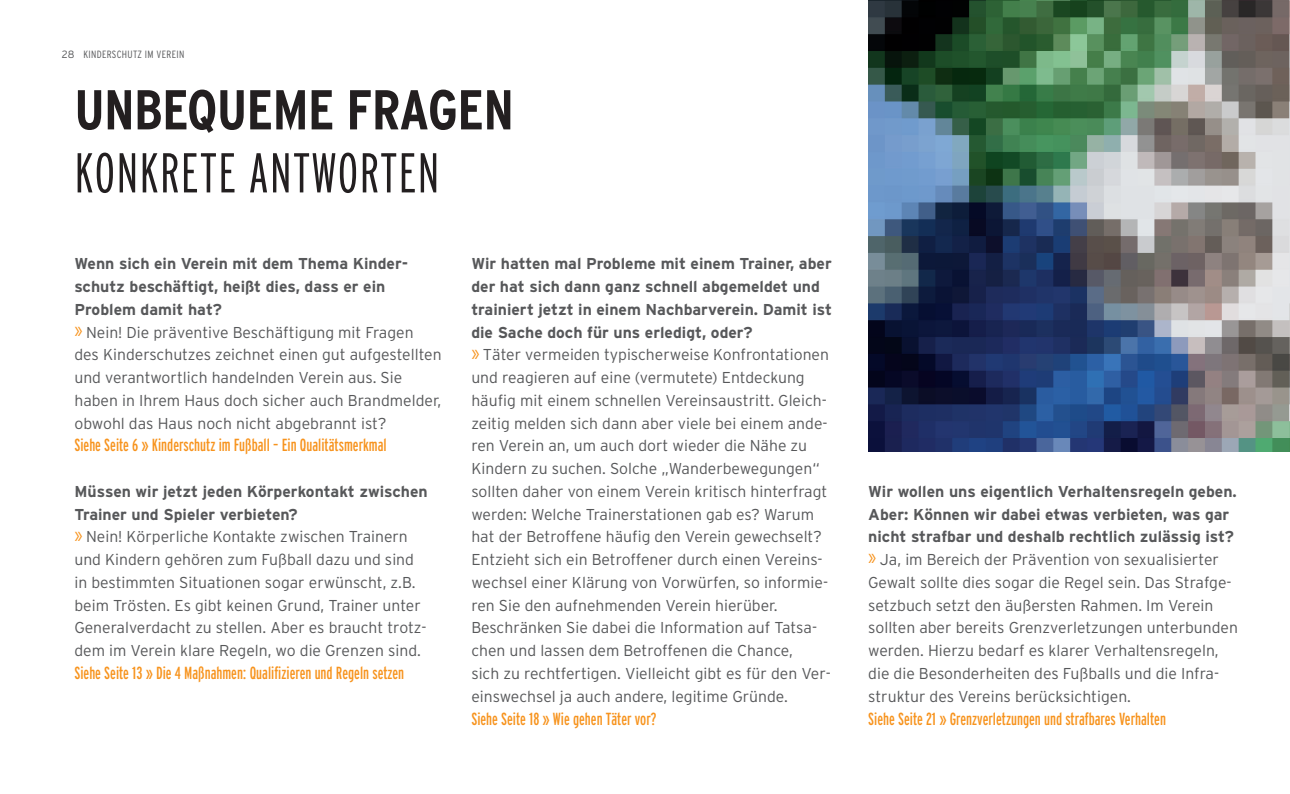
<style>
.page{position:relative;width:1290px;height:794px;background:#fff}
.page>*{position:absolute;margin:0;border:0;box-sizing:border-box;transform-origin:0 0}
.Headline-bold_32{font:300 extra-condensed 56px/63px "Interstate";letter-spacing:.02em;color:#231f20}
.BU_9_13{font:extra-condensed 17.5px "Interstate";color:#f7931d}
.Fliesstext{font:300 15.75px/22.8px "Interstate";color:#57585a}
.Fliesstext-2{font:700 15.75px/22.8px "Interstate";color:#57585a}
.Fliesstext-3{font:300 condensed 10.5px "Interstate";letter-spacing:.03em;color:#57585a}
.Fliesstext-4{font:300 10.5px "Interstate";color:#57585a}
.s1{font-weight:700;font-stretch:condensed}
.s2{font-stretch:condensed;font-size:17.5px;color:#f7931d}
</style>
<div class="page">
<img style="left:868px;top:0;width:422px;height:451px">
<p class="Fliesstext-4" style="left:62px;top:48px;width:14px">28</p>
<p class="Fliesstext-3" style="left:83px;top:48px;width:102px">KINDERSCHUTZ IM VEREIN</p>
<p class="Headline-bold_32" style="left:74px;top:78px;width:441px"><span class="s1">UNBEQUEME FRAGEN<br></span>KONKRETE ANTWORTEN</p>
<p class="Fliesstext-2" style="left:74px;top:252px;width:335px">Wenn sich ein Verein mit dem Thema Kinder&shy;schutz beschäftigt, heißt dies, dass er ein<br>Problem damit hat?</p>
<p class="Fliesstext" style="left:74px;top:320px;width:369px"><span class="s2">»</span> Nein! Die präventive Beschäftigung mit Fragen des Kinderschutzes zeichnet einen gut aufgestellten und verantwortlich handelnden Verein aus. Sie haben in Ihrem Haus doch sicher auch Brandmelder, obwohl das Haus noch nicht abgebrannt ist?</p>
<p class="BU_9_13" style="left:74px;top:435px;width:314px">Siehe Seite 6 » Kinderschutz im Fußball – Ein Qualitätsmerkmal</p>
<p class="Fliesstext-2" style="left:74px;top:480px;width:355px">Müssen wir jetzt jeden Körperkontakt zwischen<br>Trainer und Spieler verbieten?</p>
<p class="Fliesstext" style="left:74px;top:525px;width:353px"><span class="s2">»</span> Nein! Körperliche Kontakte zwischen Trainern und Kindern gehören zum Fußball dazu und sind in bestimmten Situationen sogar erwünscht, z.B. beim Trösten. Es gibt keinen Grund, Trainer unter Generalverdacht zu stellen. Aber es braucht trotz&shy;dem im Verein klare Regeln, wo die Grenzen sind.</p>
<p class="BU_9_13" style="left:74px;top:663px;width:331px">Siehe Seite 13 » Die 4 Maßnahmen: Qualifizieren und Regeln setzen</p>
<p class="Fliesstext-2" style="left:471px;top:252px;width:362px">Wir hatten mal Probleme mit einem Trainer, aber der hat sich dann ganz schnell abgemeldet und trainiert jetzt in einem Nachbarverein. Damit ist die Sache doch für uns erledigt, oder?</p>
<p class="Fliesstext" style="left:471px;top:343px;width:359px"><span class="s2">»</span> Täter vermeiden typischerweise Konfrontationen und reagieren auf eine (vermutete) Entdeckung häufig mit einem schnellen Vereinsaustritt. Gleich&shy;zeitig melden sich dann aber viele bei einem ande&shy;ren Verein an, um auch dort wieder die Nähe zu Kindern zu suchen. Solche „Wanderbewegungen“ sollten daher von einem Verein kritisch hinterfragt werden: Welche Trainerstationen gab es? Warum hat der Betroffene häufig den Verein gewechselt?</p>
<p class="Fliesstext" style="left:471px;top:548px;width:361px">Entzieht sich ein Betroffener durch einen Vereins&shy;wechsel einer Klärung von Vorwürfen, so informie&shy;ren Sie den aufnehmenden Verein hierüber.<br>Beschränken Sie dabei die Information auf Tatsa&shy;chen und lassen dem Betroffenen die Chance,<br>sich zu rechtfertigen. Vielleicht gibt es für den Ver&shy;einswechsel ja auch andere, legitime Gründe.</p>
<p class="BU_9_13" style="left:471px;top:708px;width:186px">Siehe Seite 18 » Wie gehen Täter vor?</p>
<p class="Fliesstext-2" style="left:868px;top:480px;width:370px">Wir wollen uns eigentlich Verhaltensregeln geben.<br>Aber: Können wir dabei etwas verbieten, was gar nicht strafbar und deshalb rechtlich zulässig ist?</p>
<p class="Fliesstext" style="left:868px;top:548px;width:371px"><span class="s2">»</span> Ja, im Bereich der Prävention von sexualisierter Gewalt sollte dies sogar die Regel sein. Das Strafge&shy;setzbuch setzt den äußersten Rahmen. Im Verein sollten aber bereits Grenzverletzungen unterbunden werden. Hierzu bedarf es klarer Verhaltensregeln, die die Besonderheiten des Fußballs und die Infra&shy;struktur des Vereins berücksichtigen.</p>
<p class="BU_9_13" style="left:868px;top:708px;width:299px">Siehe Seite 21 » Grenzverletzungen und strafbares Verhalten</p>
</div>
